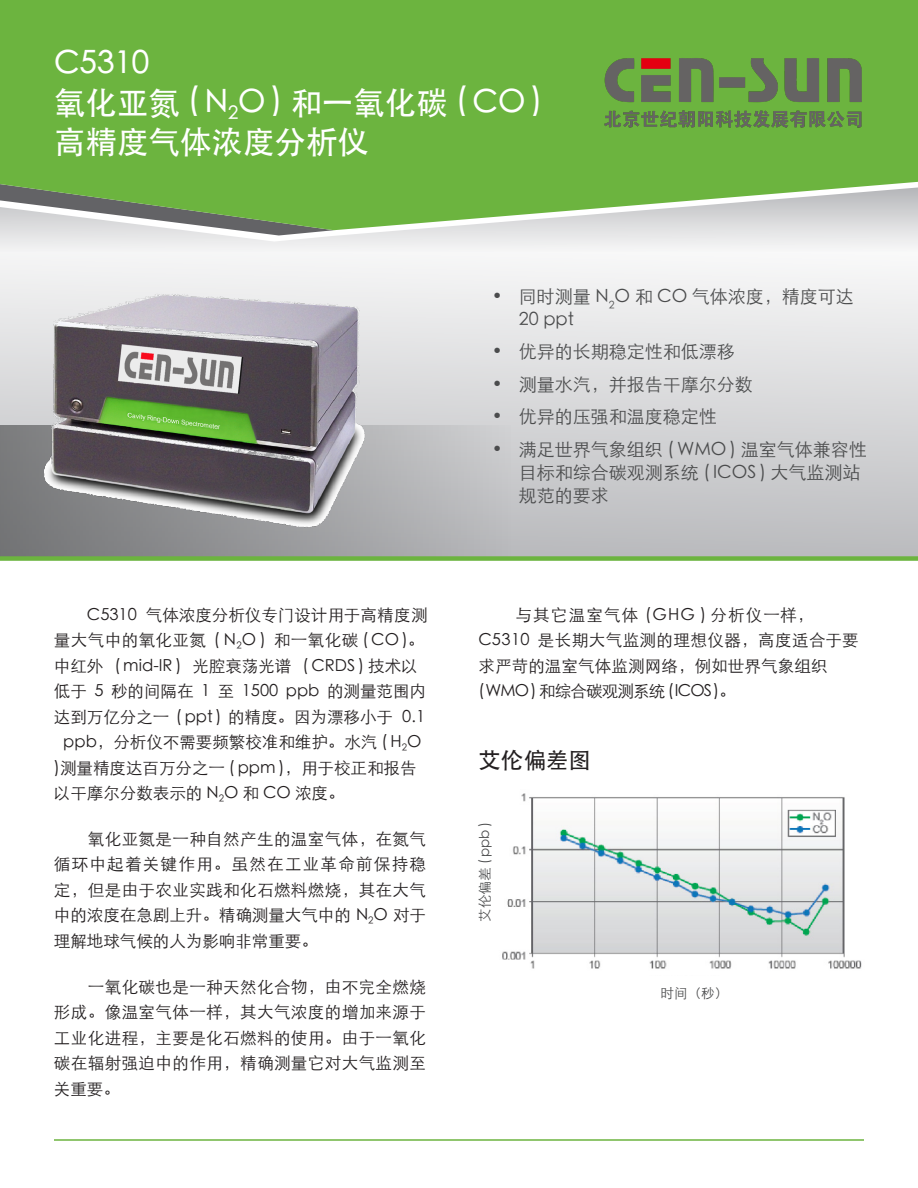
<style>
.page{position:relative;width:918px;height:1188px;background:#fff}
.page>*{position:absolute;margin:0;border:0;box-sizing:border-box;transform-origin:0 0}
.t1{font:500 31.5px "ST Heiti SC";color:#fff}
.t2{font:500 22.5px "ST Heiti SC";color:#231f20}
.t3{font:300 18px/23.2px "ST Heiti SC";color:#4b4c4d}
.t4{font:300 16.5px/25.5px "ST Heiti SC";color:#231f20;text-align:justify}
.t5{font:300 16.5px "ST Heiti SC";letter-spacing:.025em;color:#231f20}
.t6{font:300 13.5px "ST Heiti SC";color:#4b4c4d}
</style>
<div class="page">
<svg style="left:0;top:254px;width:918px;height:302px"></svg>
<svg style="left:0;top:426px;width:511px;height:130px;background:#a3a3a6"></svg>
<div style="left:0;top:556px;width:918px;height:5px;background:#6cb43f"></div>
<img style="left:502px;top:793px;width:360px;height:176px">
<div style="left:0;top:171px;width:918px;height:81px;background:#f0f0f1"></div>
<svg style="left:0;top:230px;width:918px;height:11px"></svg>
<svg style="left:0;top:230px;width:337px;height:5px"></svg>
<svg style="left:0;top:0;width:918px;height:230px;background:#77b64f"></svg>
<hr style="left:54px;top:1139px;width:810px;height:2px;background:#6cb43f">
<img style="left:45px;top:289px;width:322px;height:247px">
<div style="left:599px;top:48px;width:308px;height:106px;background:#6cb43f"></div>
<img style="left:593px;top:48px;width:283px;height:89px">
<h1 class="t1" style="left:54px;top:46px;width:97px">C5310</h1>
<p class="t1" style="left:54px;top:85px;width:490px">氧化亚氮 ( N<sub>2</sub>O ) 和一氧化碳 ( CO )</p>
<p class="t1" style="left:54px;top:124px;width:316px">高精度气体浓度分析仪</p>
<p class="t4" style="left:54px;top:600px;width:375px">　　C5310 气体浓度分析仪专门设计用于高精度测</p>
<p class="t5" style="left:54px;top:626px;width:372px">量大气中的氧化亚氮 ( N<sub>2</sub>O ) 和一氧化碳 ( CO )。</p>
<p class="t4" style="left:54px;top:651px;width:365px">中红外 ( mid-IR ) 光腔衰荡光谱 ( CRDS ) 技术以</p>
<p class="t4" style="left:54px;top:677px;width:374px">低于 5 秒的间隔在 1 至 1500 ppb 的测量范围内</p>
<p class="t4" style="left:54px;top:702px;width:373px">达到万亿分之一 ( ppt ) 的精度。因为漂移小于 0.1</p>
<p class="t4" style="left:63px;top:728px;width:360px">ppb，分析仪不需要频繁校准和维护。水汽 ( H<sub>2</sub>O</p>
<p class="t4" style="left:54px;top:753px;width:364px">)测量精度达百万分之一 ( ppm )，用于校正和报告</p>
<p class="t4" style="left:54px;top:779px;width:292px">以干摩尔分数表示的 N<sub>2</sub>O 和 CO 浓度。</p>
<p class="t4" style="left:54px;top:824px;width:374px">　　氧化亚氮是一种自然产生的温室气体，在氮气循环中起着关键作用。虽然在工业革命前保持稳定，但是由于农业实践和化石燃料燃烧，其在大气中的浓度在急剧上升。精确测量大气中的 N<sub>2</sub>O 对于理解地球气候的人为影响非常重要。</p>
<p class="t4" style="left:54px;top:972px;width:374px">　　一氧化碳也是一种天然化合物，由不完全燃烧形成。像温室气体一样，其大气浓度的增加来源于工业化进程，主要是化石燃料的使用。由于一氧化碳在辐射强迫中的作用，精确测量它对大气监测至关重要。</p>
<p class="t3" style="left:519px;top:283px;width:337px;text-indent:-27px">• 同时测量 N<sub>2</sub>O 和 CO 气体浓度，精度可达<br>20 ppt</p>
<p class="t3" style="left:492px;top:338px;width:244px">• 优异的长期稳定性和低漂移</p>
<p class="t3" style="left:492px;top:371px;width:262px">• 测量水汽，并报告干摩尔分数</p>
<p class="t3" style="left:492px;top:403px;width:226px">• 优异的压强和温度稳定性</p>
<p class="t3" style="left:519px;top:435px;width:349px;text-indent:-27px">• 满足世界气象组织 ( WMO ) 温室气体兼容性目标和综合碳观测系统 ( ICOS ) 大气监测站规范的要求</p>
<p class="t4" style="left:478px;top:600px;width:382px;text-align:left">　　与其它温室气体 (GHG ) 分析仪一样，<br>C5310 是长期大气监测的理想仪器，高度适合于要求严苛的温室气体监测网络，例如世界气象组织(WMO) 和综合碳观测系统 (ICOS)。</p>
<p class="t2" style="left:478px;top:748px;width:114px">艾伦偏差图</p>
<p class="t6" style="left:473px;top:922px;width:101px;rotate:-90deg">艾伦偏差 ( ppb )</p>
<p class="t6" style="left:661px;top:981px;width:69px">时间（秒）</p>
</div>
